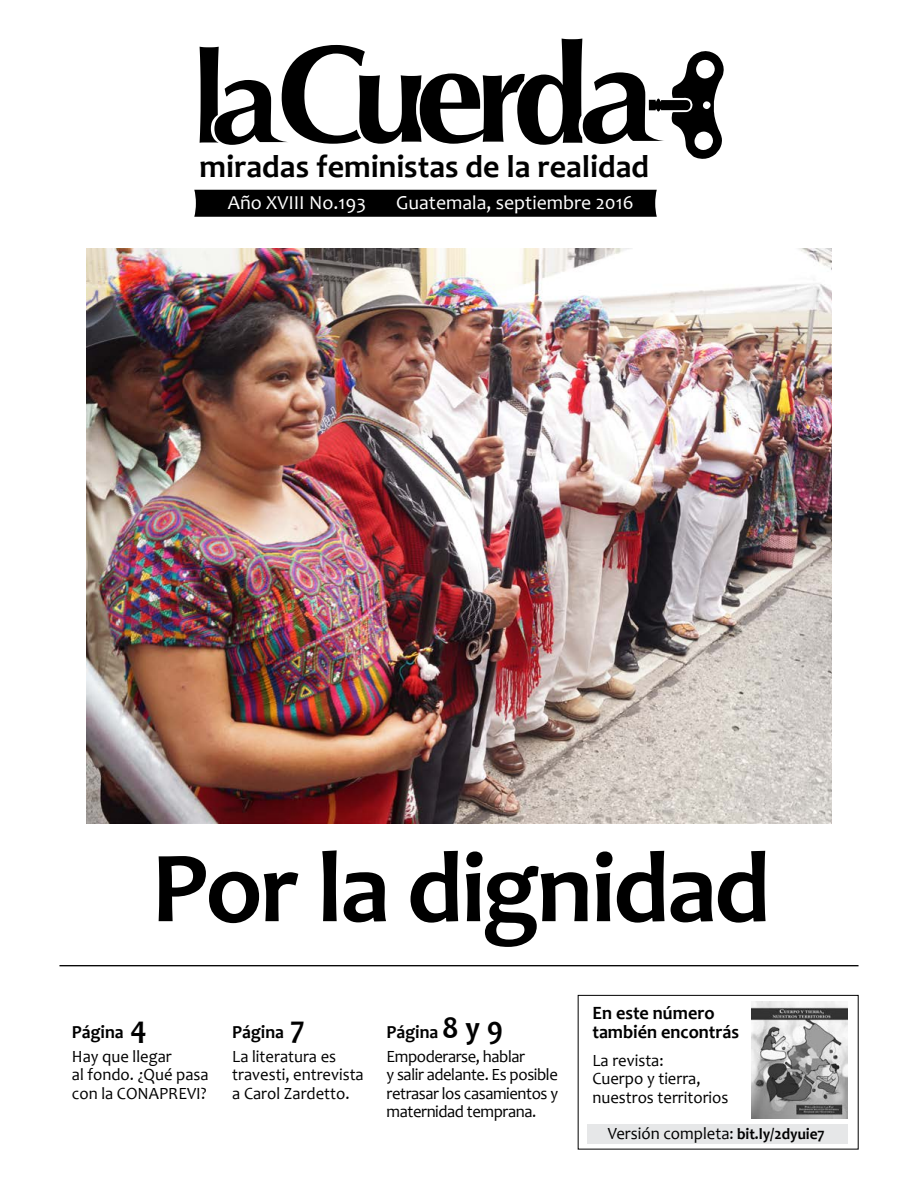
<style>
.page{position:relative;width:918px;height:1188px;background:#fff}
.page>*{position:absolute;margin:0;border:0;box-sizing:border-box;transform-origin:0 0}
.t1{font:700 102px "Candara";letter-spacing:-.025em;color:#000}
.t2{font:700 32.1px "Candara";color:#000}
.t3{font:19.8px "Candara";color:#fff}
.t4{font:700 18.9px/18.9px "Candara";color:#000}
.t5{font:700 18.45px "Candara";color:#000}
.t6{font:17.25px/18.6px "Candara";color:#000}
.t7{font:17.25px/18.6px "Candara";letter-spacing:-.025em;color:#000}
.s1{font-size:31.8px}
.s2{font-weight:700;font-size:15.9px}
</style>
<div class="page">
<div style="left:194px;top:190px;width:463px;height:27px;background:#000"></div>
<svg style="left:200px;top:39px;width:524px;height:120px"></svg>
<hr style="left:59px;top:965px;width:800px;height:1px;background:#000">
<img style="left:86px;top:248px;width:746px;height:575px">
<img style="left:752px;top:1001px;width:96px;height:117px">
<div style="left:578px;top:995px;width:281px;height:154px;border:1px solid #000"></div>
<div style="left:587px;top:1125px;width:261px;height:19px;background:#e6e7e8"></div>
<h2 class="t2" style="left:200px;top:146px;width:451px">miradas feministas de la realidad</h2>
<p class="t3" style="left:228px;top:191px;width:140px">Año XVIII No.193</p>
<p class="t3" style="left:396px;top:191px;width:239px">Guatemala, septiembre 2016</p>
<h1 class="t1" style="left:151px;top:824px;width:621px">Por la dignidad</h1>
<p class="t5" style="left:72px;top:1021px;width:76px">Página <span class="s1">4</span></p>
<p class="t5" style="left:232px;top:1021px;width:74px">Página <span class="s1">7</span></p>
<p class="t5" style="left:387px;top:1021px;width:118px">Página <span class="s1">8 y 9</span></p>
<p class="t4" style="left:592px;top:1004px;width:148px">En este número también encontrás</p>
<p class="t6" style="left:72px;top:1047px;width:138px">Hay que llegar<br>al fondo. ¿Qué pasa con la CONAPREVI?</p>
<p class="t6" style="left:232px;top:1047px;width:133px">La literatura es travesti, entrevista a Carol Zardetto.</p>
<p class="t7" style="left:387px;top:1047px;width:173px">Empoderarse, hablar<br>y salir adelante. Es posible retrasar los casamientos y maternidad temprana.</p>
<p class="t6" style="left:592px;top:1051px;width:138px">La revista:<br>Cuerpo y tierra, nuestros territorios</p>
<p class="t6" style="left:608px;top:1124px;width:219px">Versión completa: <span class="s2">bit.ly/2dyuie7</span></p>
</div>
